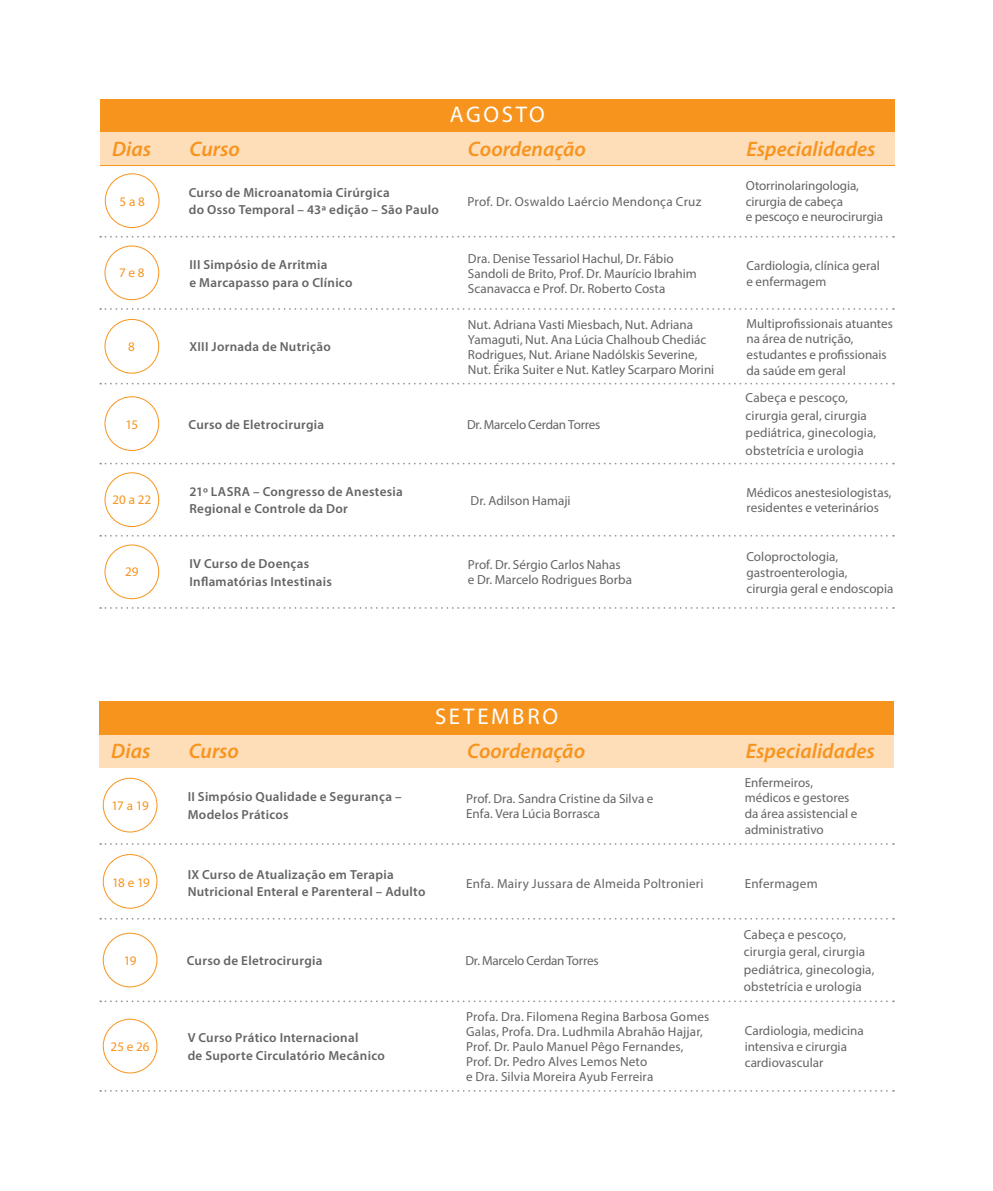
<style>
.page{position:relative;width:993px;height:1191px;background:#fff}
.page>*{position:absolute;margin:0;border:0;box-sizing:border-box;transform-origin:0 0}
.t1{font:22.75px "Myriad Pro";color:#fff}
.t2{font:italic 600 21px "Myriad Pro";color:#f7941e}
.t3{font:13.12px/15.8px "Myriad Pro";color:#636466}
.t4{font:600 13.12px/17.5px "Myriad Pro";letter-spacing:.02em;color:#636466}
.t5{font:13.12px "Myriad Pro";letter-spacing:.02em;color:#636466}
.t6{font:13.12px "Myriad Pro";letter-spacing:-.02em;color:#636466}
.t7{font:13.12px "Myriad Pro";letter-spacing:-.04em;color:#f7941e}
</style>
<div class="page">
<svg style="left:100px;top:1000px;width:793px;height:2px"></svg>
<svg style="left:100px;top:1090px;width:793px;height:1px"></svg>
<div style="left:103px;top:778px;width:54px;height:54px;border:1px solid #f7941e;border-radius:50%"></div>
<svg style="left:100px;top:843px;width:793px;height:2px"></svg>
<svg style="left:100px;top:918px;width:793px;height:1px"></svg>
<div style="left:99px;top:701px;width:794px;height:66px;background:#f7941e"></div>
<div style="left:99px;top:734px;width:794px;height:33px;background:#feddb9"></div>
<div style="left:103px;top:1018px;width:54px;height:55px;border:1px solid #f7941e;border-radius:50%"></div>
<div style="left:103px;top:854px;width:54px;height:54px;border:1px solid #f7941e;border-radius:50%"></div>
<div style="left:103px;top:932px;width:54px;height:55px;border:1px solid #f7941e;border-radius:50%"></div>
<svg style="left:100px;top:308px;width:793px;height:2px"></svg>
<svg style="left:100px;top:463px;width:793px;height:1px"></svg>
<svg style="left:100px;top:535px;width:793px;height:1px"></svg>
<svg style="left:100px;top:607px;width:793px;height:2px"></svg>
<svg style="left:100px;top:383px;width:793px;height:1px"></svg>
<div style="left:100px;top:99px;width:794px;height:66px;background:#f7941e"></div>
<div style="left:100px;top:132px;width:794px;height:33px;background:#feddb9"></div>
<div style="left:104px;top:245px;width:55px;height:55px;border:1px solid #f7941e;border-radius:50%"></div>
<div style="left:104px;top:472px;width:55px;height:55px;border:1px solid #f7941e;border-radius:50%"></div>
<div style="left:104px;top:544px;width:55px;height:55px;border:1px solid #f7941e;border-radius:50%"></div>
<div style="left:104px;top:319px;width:55px;height:54px;border:1px solid #f7941e;border-radius:50%"></div>
<svg style="left:100px;top:236px;width:793px;height:2px"></svg>
<div style="left:105px;top:173px;width:54px;height:55px;border:1px solid #f7941e;border-radius:50%"></div>
<div style="left:104px;top:396px;width:55px;height:55px;border:1px solid #f7941e;border-radius:50%"></div>
<h1 class="t1" style="left:449px;top:101px;width:17px">agosto</h1>
<h2 class="t2" style="left:112px;top:136px;width:40px">Dias</h2>
<h2 class="t2" style="left:189px;top:136px;width:52px">Curso</h2>
<h2 class="t2" style="left:468px;top:136px;width:119px">Coordenação</h2>
<h2 class="t2" style="left:746px;top:136px;width:131px">Especialidades</h2>
<p class="t7" style="left:119px;top:193px;width:27px">5 a 8</p>
<p class="t4" style="left:189px;top:183px;width:251px">Curso de Microanatomia Cirúrgica<br>do Osso Temporal – 43ª edição – São Paulo</p>
<p class="t5" style="left:467px;top:193px;width:235px">Prof. Dr. Oswaldo Laércio Mendonça Cruz</p>
<p class="t3" style="left:745px;top:177px;width:139px">Otorrinolaringologia, cirurgia de cabeça<br>e pescoço e neurocirurgia</p>
<p class="t3" style="left:468px;top:251px;width:230px;line-height:14.9px">Dra. Denise Tessariol Hachul, Dr. Fábio<br>Sandoli de Brito, Prof. Dr. Maurício Ibrahim<br>Scanavacca e Prof. Dr. Roberto Costa</p>
<p class="t4" style="left:189px;top:255px;width:164px">III Simpósio de Arritmia<br>e Marcapasso para o Clínico</p>
<p class="t7" style="left:119px;top:265px;width:27px">7 e 8</p>
<p class="t3" style="left:746px;top:257px;width:135px">Cardiologia, clínica geral e enfermagem</p>
<p class="t7" style="left:128px;top:338px;width:8px">8</p>
<p class="t4" style="left:189px;top:338px;width:143px">XIII Jornada de Nutrição</p>
<p class="t7" style="left:125px;top:416px;width:14px">15</p>
<p class="t4" style="left:188px;top:415px;width:137px">Curso de Eletrocirurgia</p>
<p class="t3" style="left:468px;top:317px;width:248px;line-height:14.9px">Nut. Adriana Vasti Miesbach, Nut. Adriana Yamaguti, Nut. Ana Lúcia Chalhoub Chediác Rodrigues, Nut. Ariane Nadólskis Severine, Nut. Érika Suiter e Nut. Katley Scarparo Morini</p>
<p class="t6" style="left:467px;top:416px;width:135px">Dr. Marcelo Cerdan Torres</p>
<p class="t3" style="left:746px;top:315px;width:148px">Multiprofissionais atuantes na área de nutrição, estudantes e profissionais da saúde em geral</p>
<p class="t3" style="left:745px;top:389px;width:132px;line-height:17.5px">Cabeça e pescoço, cirurgia geral, cirurgia pediátrica, ginecologia, obstetrícia e urologia</p>
<p class="t4" style="left:189px;top:482px;width:215px">21º LASRA – Congresso de Anestesia<br>Regional e Controle da Dor</p>
<p class="t7" style="left:112px;top:492px;width:40px">20 a 22</p>
<p class="t3" style="left:746px;top:484px;width:147px">Médicos anestesiologistas, residentes e veterinários</p>
<p class="t3" style="left:470px;top:492px;width:101px">Dr. Adilson Hamaji</p>
<p class="t7" style="left:125px;top:564px;width:15px">29</p>
<p class="t4" style="left:189px;top:554px;width:144px">IV Curso de Doenças<br>Inflamatórias Intestinais</p>
<p class="t3" style="left:468px;top:557px;width:165px;line-height:14.9px">Prof. Dr. Sérgio Carlos Nahas<br>e Dr. Marcelo Rodrigues Borba</p>
<h1 class="t1" style="left:435px;top:702px;width:17px">setembro</h1>
<p class="t3" style="left:746px;top:548px;width:148px">Coloproctologia, gastroenterologia,<br>cirurgia geral e endoscopia</p>
<h2 class="t2" style="left:111px;top:737px;width:40px">Dias</h2>
<h2 class="t2" style="left:189px;top:737px;width:52px">Curso</h2>
<h2 class="t2" style="left:467px;top:737px;width:119px">Coordenação</h2>
<h2 class="t2" style="left:745px;top:737px;width:131px">Especialidades</h2>
<p class="t7" style="left:111px;top:797px;width:39px">17 a 19</p>
<p class="t4" style="left:188px;top:788px;width:215px">II Simpósio Qualidade e Segurança –<br>Modelos Práticos</p>
<p class="t3" style="left:466px;top:790px;width:189px;line-height:14.9px">Prof. Dra. Sandra Cristine da Silva e<br>Enfa. Vera Lúcia Borrasca</p>
<p class="t3" style="left:744px;top:774px;width:114px">Enfermeiros, médicos e gestores da área assistencial e administrativo</p>
<p class="t4" style="left:188px;top:865px;width:239px">IX Curso de Atualização em Terapia<br>Nutricional Enteral e Parenteral – Adulto</p>
<p class="t7" style="left:112px;top:874px;width:39px">18 e 19</p>
<p class="t5" style="left:466px;top:875px;width:239px">Enfa. Mairy Jussara de Almeida Poltronieri</p>
<p class="t5" style="left:744px;top:875px;width:74px">Enfermagem</p>
<p class="t7" style="left:124px;top:952px;width:14px">19</p>
<p class="t4" style="left:187px;top:951px;width:137px">Curso de Eletrocirurgia</p>
<p class="t7" style="left:110px;top:1038px;width:41px">25 e 26</p>
<p class="t4" style="left:188px;top:1028px;width:198px">V Curso Prático Internacional<br>de Suporte Circulatório Mecânico</p>
<p class="t6" style="left:465px;top:952px;width:135px">Dr. Marcelo Cerdan Torres</p>
<p class="t3" style="left:466px;top:1009px;width:245px;line-height:14.9px">Profa. Dra. Filomena Regina Barbosa Gomes Galas, Profa. Dra. Ludhmila Abrahão Hajjar, Prof. Dr. Paulo Manuel Pêgo Fernandes, Prof. Dr. Pedro Alves Lemos Neto<br>e Dra. Silvia Moreira Ayub Ferreira</p>
<p class="t3" style="left:743px;top:925px;width:132px;line-height:17.5px">Cabeça e pescoço, cirurgia geral, cirurgia pediátrica, ginecologia, obstetrícia e urologia</p>
<p class="t3" style="left:744px;top:1022px;width:121px">Cardiologia, medicina intensiva e cirurgia cardiovascular</p>
</div>
